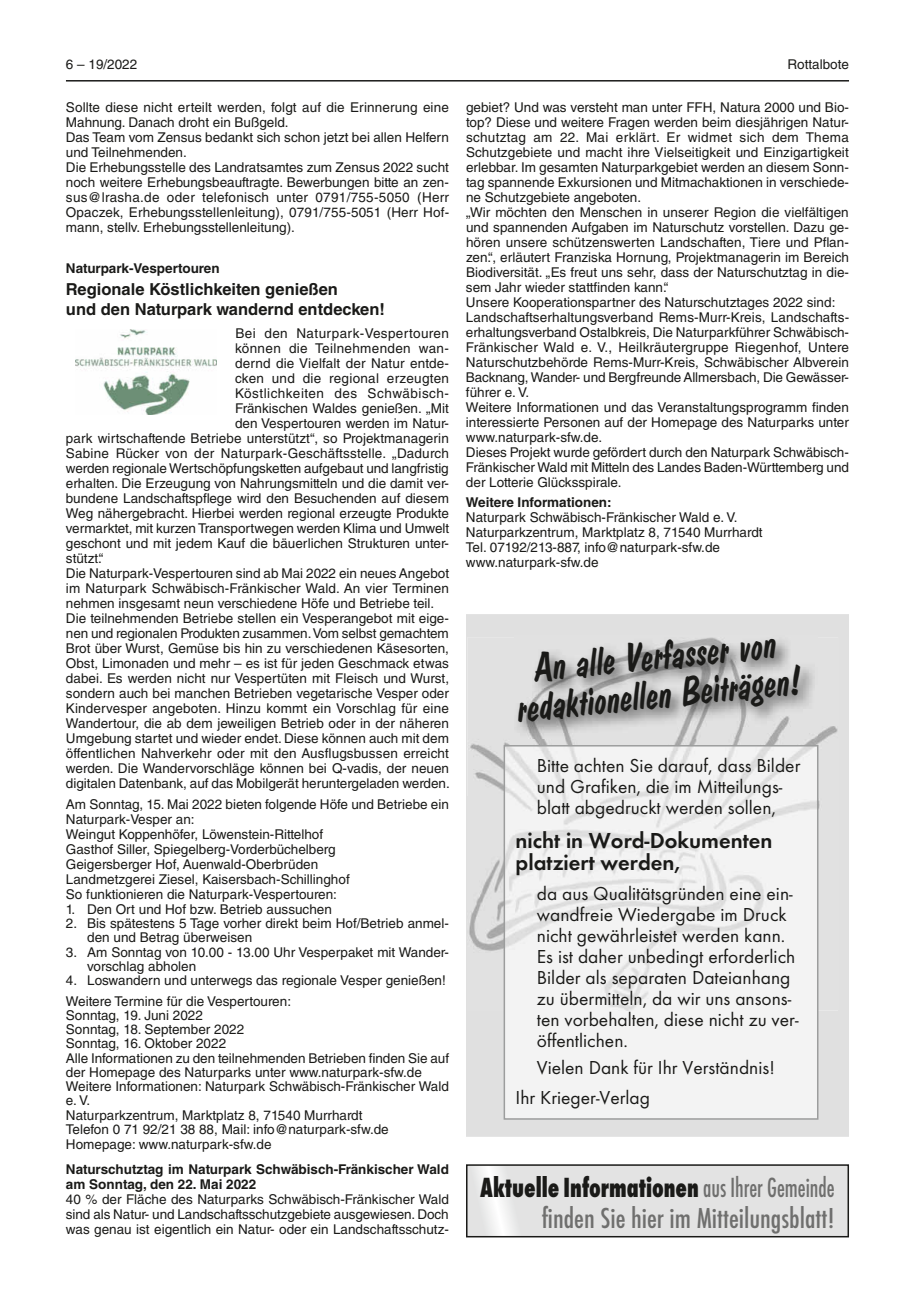
<style>
.page{position:relative;width:915px;height:1297px;background:#fff}
.page>*{position:absolute;margin:0;border:0;box-sizing:border-box;transform-origin:0 0}
.t1{font:italic 40.2px/38.4px "Dom Casual D";color:#1a1a18;text-align:center}
.t2{font:500 condensed 30px "Futura T";color:#6f6f6e}
.t3{font:800 condensed 28.8px "Futura T";color:#1a1a18;scale:.83 1}
.t4{font:600 22.5px/21.8px "Futura T";color:#1a1a18}
.t5{font:19.5px/21px "Futura T";color:#1a1a18}
.t6{font:700 16.5px/19.5px "Helvetica LT Std";color:#1a1a18}
.t7{font:13.5px/15px "Helvetica LT Std";color:#1a1a18}
.t8{font:700 13.5px/15px "Helvetica LT Std";color:#1a1a18}
.t9{font:13.5px "Helvetica LT Std";letter-spacing:.025em;color:#1a1a18}
.t10{font:13.5px "Helvetica LT Std";letter-spacing:.03em;color:#1a1a18}
.t11{font:13.5px "Helvetica LT Std";letter-spacing:.04em;color:#1a1a18}
.s1{font-weight:500;color:#6f6f6e}
</style>
<div class="page">
<hr style="left:66px;top:80px;width:782px;height:2px;background:#1a1a18">
<img style="left:75px;top:330px;width:141px;height:85px">
<div style="left:466px;top:614px;width:382px;height:523px;background:#e0e0e0"></div>
<img style="left:467px;top:637px;width:92px;height:160px">
<img style="left:791px;top:637px;width:46px;height:373px">
<img style="left:559px;top:738px;width:232px;height:7px">
<img style="left:467px;top:797px;width:36px;height:213px">
<img style="left:514px;top:636px;width:303px;height:102px">
<div style="left:504px;top:1010px;width:313px;height:109px;background:#f3f3f3"></div>
<img style="left:506px;top:748px;width:309px;height:262px">
<div style="left:503px;top:745px;width:315px;height:375px;border:2px solid #9c9d9d"></div>
<div style="left:466px;top:1165px;width:382px;height:72px;background:#e3e3e3"></div>
<div style="left:466px;top:1164px;width:382px;height:73px;border:2px solid #1a1a18"></div>
<p class="t7" style="left:66px;top:57px;width:73px">6 – 19/2022</p>
<p class="t7" style="left:787px;top:57px;width:63px">Rottalbote</p>
<p class="t7" style="left:66px;top:99px;width:384px">Sollte diese nicht erteilt werden, folgt auf die Erinnerung eine Mahnung. Danach droht ein Bußgeld.<br>Das Team vom Zensus bedankt sich schon jetzt bei allen Helfern und Teilnehmenden.<br>Die Erhebungsstelle des Landratsamtes zum Zensus 2022 sucht noch weitere Erhebungsbeauftragte. Bewerbungen bitte an zen&shy;sus@lrasha.de oder telefonisch unter 0791/755-5050 (Herr Opaczek, Erhebungsstellenleitung), 0791/755-5051 (Herr Hof&shy;mann, stellv. Erhebungsstellenleitung).</p>
<p class="t8" style="left:66px;top:261px;width:155px">Naturpark-Vespertouren</p>
<p class="t6" style="left:66px;top:280px;width:320px">Regionale Köstlichkeiten genießen<br>und den Naturpark wandernd entdecken!</p>
<p class="t10" style="left:235px;top:326px;width:215px">Bei den Naturpark-Vespertouren</p>
<p class="t9" style="left:235px;top:341px;width:215px">können die Teilnehmenden wan-</p>
<p class="t7" style="left:235px;top:356px;width:215px">dernd die Vielfalt der Natur entde-</p>
<p class="t9" style="left:235px;top:371px;width:215px">cken und die regional erzeugten</p>
<p class="t11" style="left:235px;top:386px;width:215px">Köstlichkeiten des Schwäbisch-</p>
<p class="t7" style="left:235px;top:401px;width:215px">Fränkischen Waldes genießen. „Mit</p>
<p class="t7" style="left:235px;top:416px;width:215px">den Vespertouren werden im Natur-</p>
<p class="t7" style="left:66px;top:431px;width:384px">park wirtschaftende Betriebe unterstützt“, so Projektmanagerin</p>
<p class="t7" style="left:66px;top:446px;width:384px">Sabine Rücker von der Naturpark-Geschäftsstelle. „Dadurch</p>
<p class="t7" style="left:66px;top:461px;width:384px">werden regionale Wertschöpfungsketten aufgebaut und langfristig</p>
<p class="t7" style="left:66px;top:476px;width:384px">erhalten. Die Erzeugung von Nahrungsmitteln und die damit ver-</p>
<p class="t7" style="left:66px;top:491px;width:384px">bundene Landschaftspflege wird den Besuchenden auf diesem</p>
<p class="t7" style="left:66px;top:506px;width:384px">Weg nähergebracht. Hierbei werden regional erzeugte Produkte</p>
<p class="t7" style="left:66px;top:521px;width:384px">vermarktet, mit kurzen Transportwegen werden Klima und Umwelt</p>
<p class="t7" style="left:66px;top:536px;width:384px">geschont und mit jedem Kauf die bäuerlichen Strukturen unter-</p>
<p class="t7" style="left:66px;top:551px;width:39px">stützt.“</p>
<p class="t7" style="left:66px;top:566px;width:384px">Die Naturpark-Vespertouren sind ab Mai 2022 ein neues Angebot</p>
<p class="t7" style="left:66px;top:581px;width:384px">im Naturpark Schwäbisch-Fränkischer Wald. An vier Terminen</p>
<p class="t7" style="left:66px;top:596px;width:370px">nehmen insgesamt neun verschiedene Höfe und Betriebe teil.</p>
<p class="t7" style="left:66px;top:611px;width:384px">Die teilnehmenden Betriebe stellen ein Vesperangebot mit eige-</p>
<p class="t7" style="left:66px;top:626px;width:384px">nen und regionalen Produkten zusammen. Vom selbst gemachtem</p>
<p class="t7" style="left:66px;top:641px;width:384px">Brot über Wurst, Gemüse bis hin zu verschiedenen Käsesorten,</p>
<p class="t7" style="left:66px;top:656px;width:384px">Obst, Limonaden und mehr – es ist für jeden Geschmack etwas</p>
<p class="t7" style="left:66px;top:671px;width:384px">dabei. Es werden nicht nur Vespertüten mit Fleisch und Wurst,</p>
<p class="t7" style="left:66px;top:686px;width:384px">sondern auch bei manchen Betrieben vegetarische Vesper oder</p>
<p class="t7" style="left:66px;top:701px;width:384px">Kindervesper angeboten. Hinzu kommt ein Vorschlag für eine</p>
<p class="t7" style="left:66px;top:716px;width:384px">Wandertour, die ab dem jeweiligen Betrieb oder in der näheren</p>
<p class="t7" style="left:66px;top:731px;width:384px">Umgebung startet und wieder endet. Diese können auch mit dem</p>
<p class="t7" style="left:66px;top:746px;width:384px">öffentlichen Nahverkehr oder mit den Ausflugsbussen erreicht</p>
<p class="t7" style="left:66px;top:761px;width:384px">werden. Die Wandervorschläge können bei Q-vadis, der neuen</p>
<p class="t7" style="left:66px;top:776px;width:385px">digitalen Datenbank, auf das Mobilgerät heruntergeladen werden.</p>
<p class="t7" style="left:66px;top:796px;width:384px">Am Sonntag, 15. Mai 2022 bieten folgende Höfe und Betriebe ein Naturpark-Vesper an:<br>Weingut Koppenhöfer, Löwenstein-Rittelhof<br>Gasthof Siller, Spiegelberg-Vorderbüchelberg<br>Geigersberger Hof, Auenwald-Oberbrüden<br>Landmetzgerei Ziesel, Kaisersbach-Schillinghof<br>So funktionieren die Naturpark-Vespertouren:</p>
<p class="t7" style="left:66px;top:901px;width:267px">1. Den Ort und Hof bzw. Betrieb aussuchen</p>
<p class="t7" style="left:87px;top:916px;width:363px;line-height:14.2px;text-indent:-21px">2. Bis spätestens 5 Tage vorher direkt beim Hof/Betrieb anmel&shy;den und Betrag überweisen</p>
<p class="t7" style="left:87px;top:945px;width:363px;line-height:14.2px;text-indent:-21px">3. Am Sonntag von 10.00 - 13.00 Uhr Vesperpaket mit Wander&shy;vorschlag abholen</p>
<p class="t7" style="left:66px;top:970px;width:381px;line-height:20.5px">4. Loswandern und unterwegs das regionale Vesper genießen!<br>Weitere Termine für die Vespertouren:</p>
<p class="t7" style="left:66px;top:1008px;width:384px;line-height:14.4px">Sonntag, 19. Juni 2022<br>Sonntag, 18. September 2022<br>Sonntag, 16. Oktober 2022<br>Alle Informationen zu den teilnehmenden Betrieben finden Sie auf der Homepage des Naturparks unter www.naturpark-sfw.de Weitere Informationen: Naturpark Schwäbisch-Fränkischer Wald e. V.<br>Naturparkzentrum, Marktplatz 8, 71540 Murrhardt<br>Telefon 0 71 92/21 38 88, Mail: info@naturpark-sfw.de Homepage: www.naturpark-sfw.de</p>
<p class="t8" style="left:66px;top:1161px;width:384px">Naturschutztag im Naturpark Schwäbisch-Fränkischer Wald am Sonntag, den 22. Mai 2022</p>
<p class="t7" style="left:66px;top:1192px;width:384px;text-align:justify">40 % der Fläche des Naturparks Schwäbisch-Fränkischer Wald sind als Natur- und Landschaftsschutzgebiete ausgewiesen. Doch was genau ist eigentlich ein Natur- oder ein Landschaftsschutz-</p>
<p class="t7" style="left:466px;top:99px;width:384px">gebiet? Und was versteht man unter FFH, Natura 2000 und Bio&shy;top? Diese und weitere Fragen werden beim diesjährigen Natur&shy;schutztag am 22. Mai erklärt. Er widmet sich dem Thema Schutzgebiete und macht ihre Vielseitigkeit und Einzigartigkeit erlebbar. Im gesamten Naturparkgebiet werden an diesem Sonn&shy;tag spannende Exkursionen und Mitmachaktionen in verschiede&shy;ne Schutzgebiete angeboten.<br>„Wir möchten den Menschen in unserer Region die vielfältigen und spannenden Aufgaben im Naturschutz vorstellen. Dazu ge&shy;hören unsere schützenswerten Landschaften, Tiere und Pflan&shy;zen.“, erläutert Franziska Hornung, Projektmanagerin im Bereich Biodiversität. „Es freut uns sehr, dass der Naturschutztag in die&shy;sem Jahr wieder stattfinden kann.“<br>Unsere Kooperationspartner des Naturschutztages 2022 sind:<br>Landschaftserhaltungsverband Rems-Murr-Kreis, Landschafts&shy;erhaltungsverband Ostalbkreis, Die Naturparkführer Schwäbisch-Fränkischer Wald e. V., Heilkräutergruppe Riegenhof, Untere Naturschutzbehörde Rems-Murr-Kreis, Schwäbischer Albverein Backnang, Wander- und Bergfreunde Allmersbach, Die Gewässer&shy;führer e. V.<br>Weitere Informationen und das Veranstaltungsprogramm finden interessierte Personen auf der Homepage des Naturparks unter www.naturpark-sfw.de.<br>Dieses Projekt wurde gefördert durch den Naturpark Schwäbisch-Fränkischer Wald mit Mitteln des Landes Baden-Württemberg und der Lotterie Glücksspirale.</p>
<p class="t8" style="left:466px;top:494px;width:147px">Weitere Informationen:</p>
<p class="t7" style="left:466px;top:510px;width:298px">Naturpark Schwäbisch-Fränkischer Wald e. V.<br>Naturparkzentrum, Marktplatz 8, 71540 Murrhardt Tel. 07192/213-887, info@naturpark-sfw.de www.naturpark-sfw.de</p>
<h1 class="t1" style="left:510px;top:653px;width:286px;rotate:-6deg">An alle Verfasser von redaktionellen Beiträgen!</h1>
<h3 class="t5" style="left:536px;top:755px;width:265px">Bitte achten Sie darauf, dass Bilder und Grafiken, die im Mitteilungs&shy;blatt abgedruckt werden sollen,</h3>
<h3 class="t4" style="left:515px;top:830px;width:258px">nicht in Word-Dokumenten platziert werden,</h3>
<p class="t5" style="left:536px;top:882px;width:263px">da aus Qualitätsgründen eine ein&shy;wandfreie Wiedergabe im Druck nicht gewährleistet werden kann.<br>Es ist daher unbedingt erforderlich<br>Bilder als separaten Dateianhang zu übermitteln, da wir uns ansons&shy;ten vorbehalten, diese nicht zu ver&shy;öffentlichen.</p>
<h3 class="t5" style="left:515px;top:1052px;width:260px;line-height:30.3px;text-indent:21px">Vielen Dank für Ihr Verständnis!<br>Ihr Krieger-Verlag</h3>
<h3 class="t3" style="left:480px;top:1170px;width:428px">Aktuelle Informationen <span class="s1">aus Ihrer Gemeinde</span></h3>
<h2 class="t2" style="left:541px;top:1200px;width:294px">finden Sie hier im Mitteilungsblatt!</h2>
</div>
